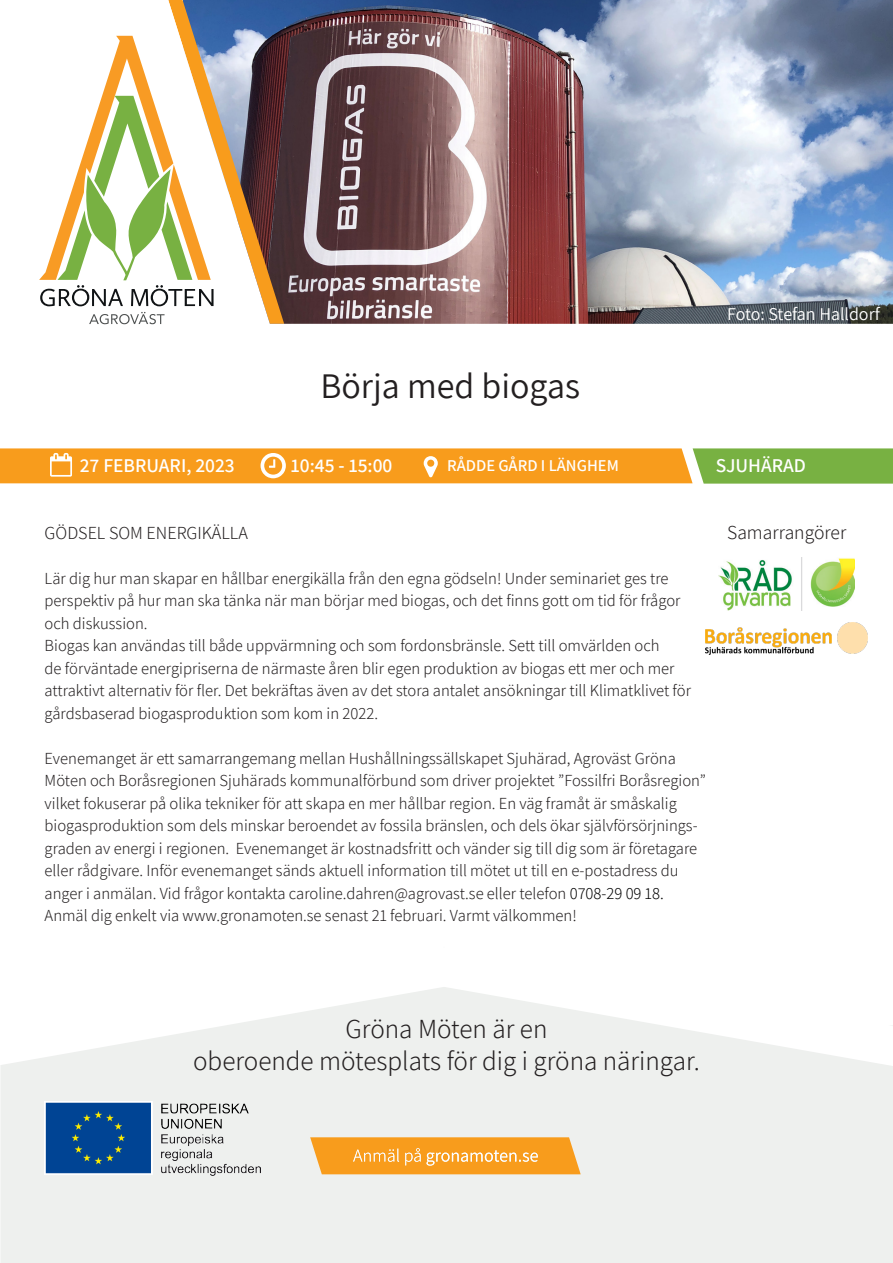
<style>
.page{position:relative;width:893px;height:1263px;background:#fff}
.page>*{position:absolute;margin:0;border:0;box-sizing:border-box;transform-origin:0 0}
.t1{font:36px "Assistant";color:#231f20}
.t2{font:300 27px "Assistant";color:#231f20}
.t3{font:600 19.5px "Assistant";color:#fff}
.t4{font:300 19.5px "Assistant";color:#231f20}
.t5{font:300 18px "Assistant";color:#231f20}
.t6{font:18px "Assistant";color:#fff}
.t7{font:300 16.5px/22.5px "Assistant";color:#231f20}
.t8{font:600 16.5px "Assistant";color:#fff}
.s1{color:#000}
</style>
<div class="page">
<img style="left:103px;top:0;width:790px;height:325px">
<svg style="left:39px;top:0;width:245px;height:324px"></svg>
<svg style="left:1px;top:987px;width:892px;height:276px;fill:#eef0ee"></svg>
<svg style="left:310px;top:1137px;width:271px;height:37px;background:#f7a636"></svg>
<svg style="left:0;top:448px;width:893px;height:36px;background:#dda631"></svg>
<img style="left:45px;top:1101px;width:215px;height:75px">
<img style="left:719px;top:558px;width:136px;height:52px">
<img style="left:706px;top:623px;width:162px;height:32px">
<p class="t1" style="left:320px;top:361px;width:261px">Börja med biogas</p>
<p class="t6" style="left:727px;top:302px;width:154px">Foto: Stefan Halldorf</p>
<p class="t3" style="left:80px;top:452px;width:157px">27 FEBRUARI, 2023</p>
<p class="t3" style="left:291px;top:452px;width:103px">10:45 - 15:00</p>
<p class="t8" style="left:447px;top:454px;width:173px">RÅDDE GÅRD I LÄNGHEM</p>
<p class="t3" style="left:716px;top:452px;width:92px">SJUHÄRAD</p>
<p class="t5" style="left:45px;top:520px;width:205px">GÖDSEL SOM ENERGIKÄLLA</p>
<p class="t7" style="left:45px;top:566px;width:625px">Lär dig hur man skapar en hållbar energikälla från den egna gödseln! Under seminariet ges tre</p>
<p class="t7" style="left:45px;top:589px;width:637px">perspektiv på hur man ska tänka när man börjar med biogas, och det finns gott om tid för frågor och diskussion.</p>
<p class="t7" style="left:45px;top:634px;width:648px">Biogas kan användas till både uppvärmning och som fordonsbränsle. Sett till omvärlden och<br>de förväntade energipriserna de närmaste åren blir egen produktion av biogas ett mer och mer attraktivt alternativ för fler. Det bekräftas även av det stora antalet ansökningar till Klimatklivet för gårdsbaserad biogasproduktion som kom in 2022.</p>
<p class="t7" style="left:45px;top:746px;width:663px">Evenemanget är ett samarrangemang mellan Hushållningssällskapet Sjuhärad, Agroväst Gröna Möten och Boråsregionen Sjuhärads kommunalförbund som driver projektet ”Fossilfri Boråsregion” vilket fokuserar på olika tekniker för att skapa en mer hållbar region. En väg framåt är småskalig biogasproduktion som dels minskar beroendet av fossila bränslen, och dels ökar självförsörjnings&shy;graden av energi i regionen. Evenemanget är kostnadsfritt och vänder sig till dig som är företagare eller rådgivare. Inför evenemanget sänds aktuell information till mötet ut till en e-postadress du anger i anmälan. Vid frågor kontakta caroline.dahren@agrovast.se eller telefon <span class="s1">0708-29 09 18.</span></p>
<p class="t7" style="left:45px;top:904px;width:534px">Anmäl dig enkelt via www.gronamoten.se senast 21 februari. Varmt välkommen!</p>
<p class="t4" style="left:727px;top:519px;width:121px">Samarrangörer</p>
<p class="t2" style="left:346px;top:1010px;width:203px">Gröna Möten är en</p>
<p class="t2" style="left:193px;top:1042px;width:508px">oberoende mötesplats för dig i gröna näringar.</p>
</div>
